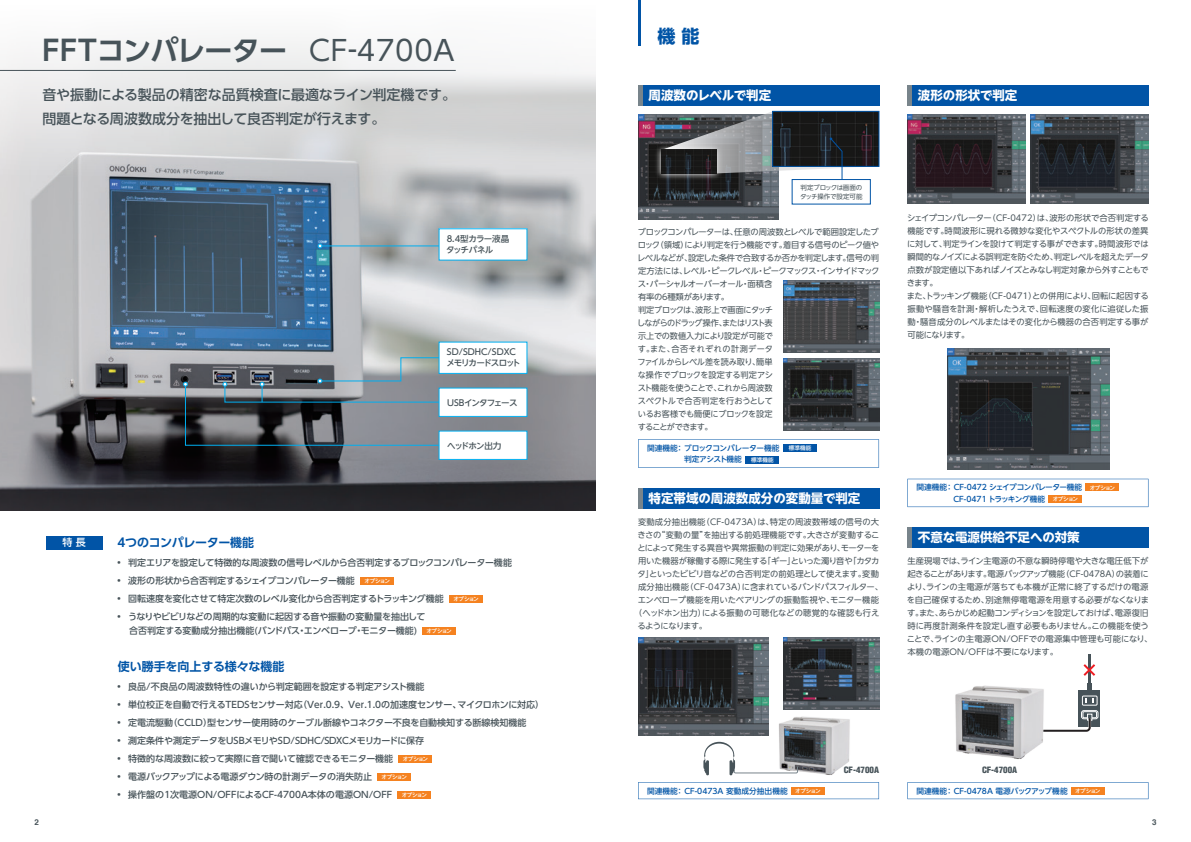
<style>
.page{position:relative;width:1191px;height:842px;background:#fff}
.page>*{position:absolute;margin:0;border:0;box-sizing:border-box;transform-origin:0 0}
.t1{font:700 28px "UD Shin Go Pr 6 N De";letter-spacing:-.02em;color:#475359}
.t2{font:700 18px "UD Shin Go NT Pro";color:#0154a6}
.t3{font:500 14px/24px "UD Shin Go Pr 6 N";letter-spacing:-.005em;color:#475359}
.t4{font:700 12.5px "UD Shin Go NT Pro";color:#fff}
.t5{font:700 12px "UD Shin Go Pr 6 N De";letter-spacing:-.015em;color:#0154a6}
.t6{font:500 10px "UD Shin Go Pr 6 N";color:#fff}
.t7{font:500 9px/14px "UD Shin Go Pr 6 N";letter-spacing:-.01em;color:#475359;text-align:right}
.t8{font:900 condensed 8.6px "Helvetica";color:#475359;scale:1.05 1}
.t9{font:500 8.5px/11px "UD Shin Go NT Pro";letter-spacing:-.075em;color:#475359}
.t10{font:500 8.5px/11px "UD Shin Go NT Pro";letter-spacing:-.05em;color:#475359}
.t11{font:500 8.5px "UD Shin Go NT Pro";letter-spacing:-.1em;color:#475359}
.t12{font:8.3px/13px "UD Shin Go NT Pro";letter-spacing:-.025em;color:#475359}
.t13{font:8.3px "UD Shin Go NT Pro";letter-spacing:.02em;color:#475359}
.t14{font:8.3px "UD Shin Go NT Pro";letter-spacing:.015em;color:#475359}
.t15{font:8.3px "UD Shin Go NT Pro";letter-spacing:-.08em;color:#475359}
.t16{font:700 8px "Helvetica";color:#475359}
.t17{font:500 7.7px "UD Shin Go NT Pro";color:#0154a6}
.t18{font:500 7.7px/11.5px "UD Shin Go NT Pro";letter-spacing:-.03em;color:#0154a6;text-align:center}
.t19{font:500 7.7px/11.5px "UD Shin Go NT Pro";letter-spacing:-.045em;color:#0154a6;text-align:center}
.t20{font:6.5px/9px "UD Shin Go NT Pro";letter-spacing:-.025em;color:#475359}
.t21{font:500 5.6px "UD Shin Go NT Pro";letter-spacing:-.07em;color:#fff}
.s1{font-family:"UD Shin Go Pr 6 N";font-weight:400}
</style>
<div class="page">
<img style="left:0;top:190px;width:595px;height:320px">
<svg style="left:0;top:39px;width:595px;height:151px"></svg>
<img style="left:638px;top:638px;width:131px;height:98px">
<img style="left:638px;top:115px;width:140px;height:105px">
<div style="left:638px;top:85px;width:241px;height:20px;background:#0154a6"></div>
<hr style="left:638px;top:0;width:2px;height:45px;background:#0154a6">
<div style="left:439px;top:388px;width:88px;height:28px;background:#fff"></div>
<div style="left:439px;top:388px;width:88px;height:29px;border:1px solid #00aeef"></div>
<div style="left:439px;top:431px;width:88px;height:28px;background:#fff"></div>
<div style="left:439px;top:431px;width:88px;height:29px;border:1px solid #00aeef"></div>
<svg style="left:1078px;top:690px;width:22px;height:36px"></svg>
<hr style="left:1088px;top:654px;width:2px;height:29px;background:#475359">
<div style="left:1082px;top:696px;width:15px;height:9px;border:1px solid #fff"></div>
<div style="left:1081px;top:710px;width:17px;height:9px;border:1px solid #fff;border-radius:2px"></div>
<div style="left:1082px;top:711px;width:14px;height:7px;border:1px solid #fff"></div>
<svg style="left:1046px;top:714px;width:46px;height:18px"></svg>
<svg style="left:1083px;top:662px;width:13px;height:28px"></svg>
<div style="left:638px;top:488px;width:241px;height:20px;background:#0154a6"></div>
<hr style="left:638px;top:488px;width:4px;height:20px;background:#78848b">
<div style="left:907px;top:527px;width:241px;height:20px;background:#0154a6"></div>
<hr style="left:907px;top:527px;width:4px;height:20px;background:#78848b">
<img style="left:779px;top:716px;width:71px;height:59px">
<svg style="left:703px;top:742px;width:95px;height:33px"></svg>
<img style="left:1030px;top:115px;width:118px;height:88px">
<img style="left:907px;top:115px;width:118px;height:88px">
<svg style="left:907px;top:479px;width:241px;height:28px"></svg>
<svg style="left:638px;top:439px;width:241px;height:29px"></svg>
<svg style="left:907px;top:782px;width:241px;height:17px"></svg>
<svg style="left:638px;top:782px;width:241px;height:17px"></svg>
<hr style="left:638px;top:85px;width:4px;height:20px;background:#78848b">
<div style="left:907px;top:85px;width:241px;height:20px;background:#0154a6"></div>
<hr style="left:907px;top:85px;width:4px;height:20px;background:#78848b">
<div style="left:783px;top:444px;width:33px;height:8px;background:#0154a6"></div>
<div style="left:745px;top:456px;width:34px;height:8px;background:#0154a6"></div>
<div style="left:791px;top:787px;width:33px;height:8px;background:#f58220"></div>
<div style="left:1071px;top:787px;width:33px;height:8px;background:#f58220"></div>
<div style="left:1085px;top:483px;width:34px;height:8px;background:#f58220"></div>
<div style="left:1048px;top:495px;width:34px;height:8px;background:#f58220"></div>
<img style="left:783px;top:281px;width:96px;height:72px">
<img style="left:783px;top:359px;width:96px;height:71px">
<img style="left:783px;top:638px;width:96px;height:71px">
<img style="left:653px;top:141px;width:72px;height:41px">
<svg style="left:661px;top:111px;width:218px;height:69px"></svg>
<img style="left:947px;top:348px;width:162px;height:121px">
<img style="left:955px;top:685px;width:91px;height:74px">
<hr style="left:0;top:70px;width:456px;height:1px;background:#475359">
<div style="left:46px;top:536px;width:56px;height:13px;background:#0154a6"></div>
<div style="left:360px;top:577px;width:34px;height:8px;background:#f58220"></div>
<div style="left:449px;top:595px;width:34px;height:8px;background:#f58220"></div>
<div style="left:422px;top:627px;width:34px;height:8px;background:#f58220"></div>
<div style="left:398px;top:755px;width:34px;height:8px;background:#f58220"></div>
<div style="left:377px;top:773px;width:34px;height:8px;background:#f58220"></div>
<div style="left:397px;top:791px;width:34px;height:8px;background:#f58220"></div>
<hr style="left:322px;top:246px;width:117px;height:1px;background:#00aeef">
<svg style="left:318px;top:244px;width:4px;height:4px"></svg>
<svg style="left:183px;top:357px;width:257px;height:89px"></svg>
<div style="left:439px;top:342px;width:88px;height:31px;background:#fff"></div>
<div style="left:439px;top:342px;width:88px;height:32px;border:1px solid #00aeef"></div>
<div style="left:439px;top:229px;width:88px;height:31px;background:#fff"></div>
<h1 class="t1" style="left:43px;top:28px;width:413px">FFTコンパレーター <span class="s1">CF-4700A</span></h1>
<h3 class="t3" style="left:43px;top:82px;width:415px">音や振動による製品の精密な品質検査に最適なライン判定機です。問題となる周波数成分を抽出して良否判定が行えます。</h3>
<p class="t10" style="left:446px;top:233px;width:64px">8.4型カラー液晶タッチパネル</p>
<p class="t9" style="left:446px;top:346px;width:76px">SD/SDHC/SDXCメモリカードスロット</p>
<p class="t6" style="left:62px;top:534px;width:25px">特 長</p>
<h3 class="t5" style="left:117px;top:533px;width:138px">4つのコンパレーター機能</h3>
<p class="t9" style="left:447px;top:397px;width:72px">USBインタフェース</p>
<p class="t11" style="left:447px;top:438px;width:56px">ヘッドホン出力</p>
<p class="t7" style="left:117px;top:555px;width:396px">• 判定エリアを設定して特徴的な周波数の信号レベルから合否判定するブロックコンパレーター機能</p>
<p class="t7" style="left:117px;top:573px;width:239px">• 波形の形状から合否判定するシェイプコンパレーター機能</p>
<p class="t7" style="left:117px;top:591px;width:328px">• 回転速度を変化させて特定次数のレベル変化から合否判定するトラッキング機能</p>
<p class="t7" style="left:117px;top:609px;width:310px">• うなりやビビリなどの周期的な変動に起因する音や振動の変動量を抽出して合否判定する変動成分抽出機能(バンドパス・エンベロープ・モニター機能)　</p>
<p class="t21" style="left:364px;top:576px;width:27px">オプション</p>
<p class="t21" style="left:453px;top:594px;width:27px">オプション</p>
<p class="t21" style="left:426px;top:626px;width:27px">オプション</p>
<h3 class="t5" style="left:118px;top:657px;width:168px">使い勝手を向上する様々な機能</h3>
<p class="t7" style="left:117px;top:679px;width:309px">• 良品/不良品の周波数特性の違いから判定範囲を設定する判定アシスト機能</p>
<p class="t7" style="left:117px;top:697px;width:428px">• 単位校正を自動で行えるTEDSセンサー対応（Ver.0.9、Ver.1.0の加速度センサー、マイクロホンに対応）</p>
<p class="t7" style="left:117px;top:715px;width:411px">• 定電流駆動（CCLD）型センサー使用時のケーブル断線やコネクター不良を自動検知する断線検知機能</p>
<p class="t7" style="left:117px;top:733px;width:308px">• 測定条件や測定データをUSBメモリやSD/SDHC/SDXCメモリカードに保存</p>
<p class="t7" style="left:117px;top:751px;width:277px">• 特徴的な周波数に絞って実際に音で聞いて確認できるモニター機能</p>
<p class="t7" style="left:117px;top:769px;width:256px">• 電源バックアップによる電源ダウン時の計測データの消失防止</p>
<p class="t7" style="left:117px;top:787px;width:277px">• 操作盤の1次電源ON/OFFによるCF-4700A本体の電源ON/OFF</p>
<p class="t21" style="left:403px;top:754px;width:27px">オプション</p>
<p class="t21" style="left:381px;top:772px;width:27px">オプション</p>
<p class="t21" style="left:402px;top:790px;width:27px">オプション</p>
<h2 class="t2" style="left:657px;top:21px;width:43px">機 能</h2>
<h3 class="t4" style="left:648px;top:85px;width:124px">周波数のレベルで判定</h3>
<h3 class="t4" style="left:918px;top:85px;width:101px">波形の形状で判定</h3>
<p class="t20" style="left:800px;top:183px;width:64px">判定ブロックは画面のタッチ操作で設定可能</p>
<p class="t12" style="left:637px;top:225px;width:244px">ブロックコンパレーターは、任意の周波数とレベルで範囲設定したブロック（領域）により判定を行う機能です。着目する信号のピーク値やレベルなどが、設定した条件で合致するか否かを判定します。信号の判定方法には、レベル・ピークレベル・ピークマックス・インサイドマックス・パーシャルオーバーオール・面積含<br>有率の6種類があります。<br>判定ブロックは、波形上で画面にタッチ<br>しながらのドラッグ操作、またはリスト表<br>示上での数値入力により設定が可能で<br>す。また、合否それぞれの計測データ<br>ファイルからレベル差を読み取り、簡単<br>な操作でブロックを設定する判定アシ<br>スト機能を使うことで、これから周波数<br>スペクトルで合否判定を行おうとして<br>いるお客様でも簡便にブロックを設定<br>することができます。</p>
<p class="t19" style="left:647px;top:442px;width:134px">関連機能： ブロックコンパレーター機能判定アシスト機能</p>
<p class="t21" style="left:751px;top:455px;width:24px">標準機能</p>
<p class="t21" style="left:789px;top:443px;width:24px">標準機能</p>
<h3 class="t4" style="left:648px;top:488px;width:213px">特定帯域の周波数成分の変動量で判定</h3>
<p class="t13" style="left:638px;top:515px;width:242px">変動成分抽出機能（CF-0473A）は、特定の周波数帯域の信号の大</p>
<p class="t12" style="left:637px;top:528px;width:243px">きさの“変動の量”を抽出する前処理機能です。大きさが変動するこ</p>
<p class="t12" style="left:637px;top:541px;width:244px">とによって発生する異音や異常振動の判定に効果があり、モーターを</p>
<p class="t12" style="left:638px;top:554px;width:243px">用いた機器が稼働する際に発生する「ギー」といった濁り音や「カタカ</p>
<p class="t12" style="left:637px;top:567px;width:243px">タ」といったビビリ音などの合否判定の前処理として使えます。変動</p>
<p class="t12" style="left:638px;top:580px;width:247px">成分抽出機能（CF-0473A）に含まれているバンドパスフィルター、</p>
<p class="t12" style="left:637px;top:593px;width:243px">エンベロープ機能を用いたベアリングの振動監視や、モニター機能</p>
<p class="t14" style="left:634px;top:606px;width:247px">（ヘッドホン出力）による振動の可聴化などの聴覚的な確認も行え</p>
<p class="t15" style="left:637px;top:619px;width:71px">るようになります。</p>
<p class="t12" style="left:907px;top:211px;width:243px">シェイプコンパレーター（CF-0472）は、波形の形状で合否判定する機能です。時間波形に現れる微妙な変化やスペクトルの形状の差異に対して、判定ラインを設けて判定する事ができます。時間波形では瞬間的なノイズによる誤判定を防ぐため、判定レベルを超えたデータ点数が設定値以下あればノイズとみなし判定対象から外すこともできます。<br>また、トラッキング機能（CF-0471）との併用により、回転に起因する振動や騒音を計測・解析したうえで、回転速度の変化に追従した振動・騒音成分のレベルまたはその変化から機器の合否判定する事が可能になります。</p>
<p class="t18" style="left:916px;top:481px;width:167px">関連機能： CF-0472 シェイプコンパレーター機能<br>CF-0471 トラッキング機能</p>
<p class="t21" style="left:1052px;top:495px;width:27px">オプション</p>
<p class="t21" style="left:1089px;top:483px;width:27px">オプション</p>
<h3 class="t4" style="left:918px;top:527px;width:163px">不意な電源供給不足への対策</h3>
<p class="t12" style="left:907px;top:554px;width:247px">生産現場では、ライン主電源の不意な瞬時停電や大きな電圧低下が起きることがあります。電源バックアップ機能（CF-0478A）の装着により、ラインの主電源が落ちても本機が正常に終了するだけの電源を自己確保するため、別途無停電電源を用意する必要がなくなります。また、あらかじめ起動コンディションを設定しておけば、電源復旧時に再度計測条件を設定し直す必要もありません。この機能を使うことで、ラインの主電源ON/OFFでの電源集中管理も可能になり、本機の電源ON/OFFは不要になります。</p>
<p class="t8" style="left:844px;top:764px;width:35px">CF-4700A</p>
<p class="t8" style="left:982px;top:764px;width:35px">CF-4700A</p>
<p class="t17" style="left:647px;top:784px;width:142px">関連機能： CF-0473A 変動成分抽出機能</p>
<p class="t17" style="left:916px;top:784px;width:153px">関連機能： CF-0478A 電源バックアップ機能</p>
<p class="t21" style="left:795px;top:786px;width:27px">オプション</p>
<p class="t21" style="left:1075px;top:786px;width:27px">オプション</p>
<p class="t16" style="left:34px;top:816px;width:6px">2</p>
<p class="t16" style="left:1152px;top:816px;width:6px">3</p>
</div>
